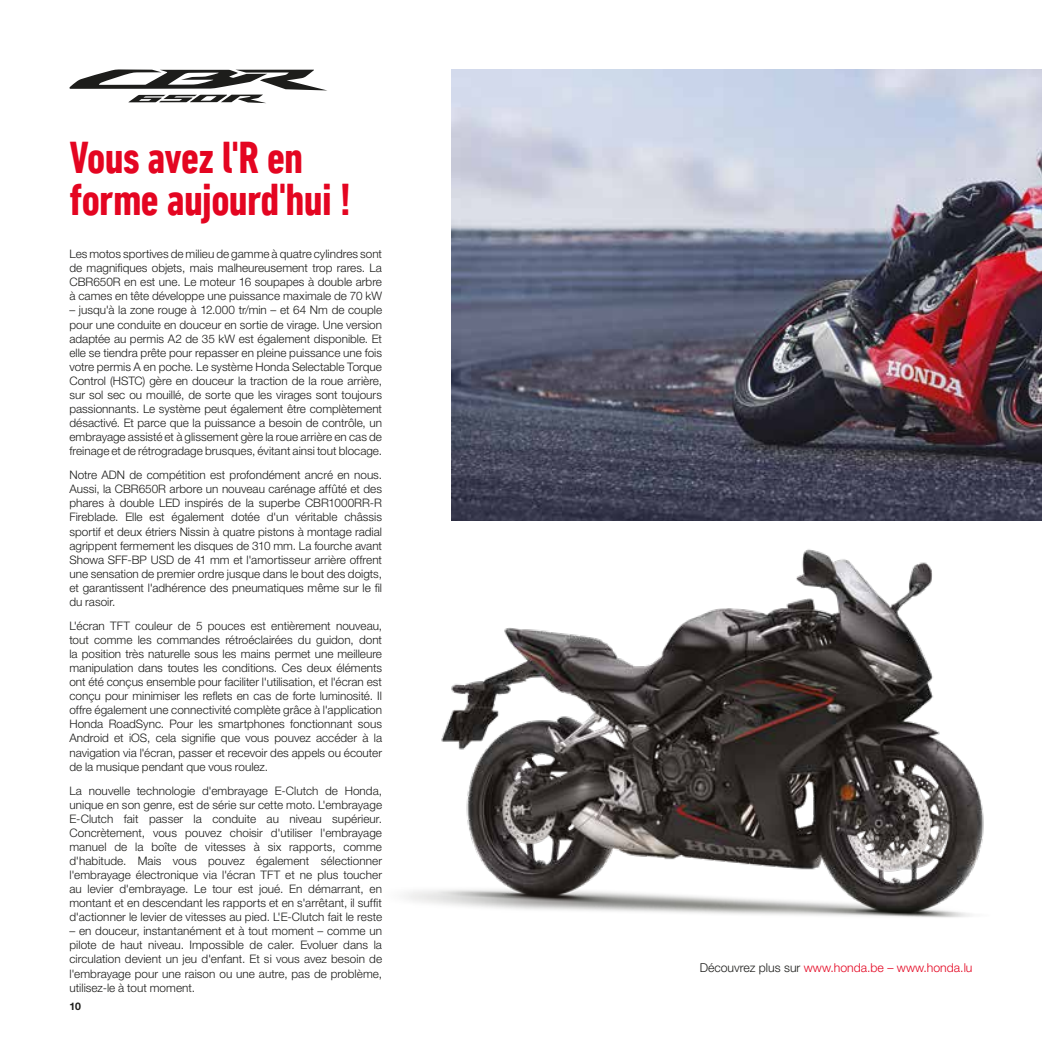
<style>
.page{position:relative;width:1042px;height:1042px;background:#fff}
.page>*{position:absolute;margin:0;border:0;box-sizing:border-box;transform-origin:0 0}
.t1{font:700 condensed 45.5px/42px "DIN Next LT Pro";letter-spacing:-.015em;color:#e40521}
.t2{font:300 12.25px "Helvetica Neue LT Std";color:#e40521}
.t3{font:300 11.72px/14px "Helvetica Neue LT Std";color:#1d1d1b;text-align:justify}
.t4{font:700 10.5px "Helvetica Neue LT Std";color:#1d1d1b}
.s1{color:#1d1d1b}
</style>
<div class="page">
<img style="left:404px;top:549px;width:580px;height:369px">
<img style="left:451px;top:69px;width:591px;height:452px">
<svg style="left:69px;top:69px;width:258px;height:34px"></svg>
<h1 class="t1" style="left:69px;top:137px;width:283px">Vous avez l'R en forme aujourd'hui !</h1>
<p class="t3" style="left:69px;top:247px;width:314px">Les motos sportives de milieu de gamme à quatre cylindres sont de magnifiques objets, mais malheureusement trop rares. La CBR650R en est une. Le moteur 16 soupapes à double arbre à cames en tête développe une puissance maximale de 70 kW</p>
<p class="t3" style="left:69px;top:303px;width:314px">– jusqu'à la zone rouge à 12.000 tr/min – et 64 Nm de couple pour une conduite en douceur en sortie de virage. Une version adaptée au permis A2 de 35 kW est également disponible. Et elle se tiendra prête pour repasser en pleine puissance une fois votre permis A en poche. Le système Honda Selectable Torque Control (HSTC) gère en douceur la traction de la roue arrière, sur sol sec ou mouillé, de sorte que les virages sont toujours passionnants. Le système peut également être complètement désactivé. Et parce que la puissance a besoin de contrôle, un embrayage assisté et à glissement gère la roue arrière en cas de freinage et de rétrogradage brusques, évitant ainsi tout blocage.</p>
<p class="t3" style="left:69px;top:468px;width:314px">Notre ADN de compétition est profondément ancré en nous.<br>Aussi, la CBR650R arbore un nouveau carénage affûté et des phares à double LED inspirés de la superbe CBR1000RR-R Fireblade. Elle est également dotée d'un véritable châssis sportif et deux étriers Nissin à quatre pistons à montage radial agrippent fermement les disques de 310 mm. La fourche avant Showa SFF-BP USD de 41 mm et l'amortisseur arrière offrent une sensation de premier ordre jusque dans le bout des doigts, et garantissent l'adhérence des pneumatiques même sur le fil du rasoir.</p>
<p class="t3" style="left:69px;top:618px;width:314px">L'écran TFT couleur de 5 pouces est entièrement nouveau, tout comme les commandes rétroéclairées du guidon, dont la position très naturelle sous les mains permet une meilleure manipulation dans toutes les conditions. Ces deux éléments ont été conçus ensemble pour faciliter l'utilisation, et l'écran est conçu pour minimiser les reflets en cas de forte luminosité. Il offre également une connectivité complète grâce à l'application Honda RoadSync. Pour les smartphones fonctionnant sous Android et iOS, cela signifie que vous pouvez accéder à la navigation via l'écran, passer et recevoir des appels ou écouter de la musique pendant que vous roulez.</p>
<p class="t3" style="left:69px;top:783px;width:314px">La nouvelle technologie d'embrayage E-Clutch de Honda, unique en son genre, est de série sur cette moto. L'embrayage E-Clutch fait passer la conduite au niveau supérieur.<br>Concrètement, vous pouvez choisir d'utiliser l'embrayage manuel de la boîte de vitesses à six rapports, comme d'habitude. Mais vous pouvez également sélectionner l'embrayage électronique via l'écran TFT et ne plus toucher au levier d'embrayage. Le tour est joué. En démarrant, en montant et en descendant les rapports et en s'arrêtant, il suffit d'actionner le levier de vitesses au pied. L'E-Clutch fait le reste</p>
<p class="t3" style="left:69px;top:924px;width:314px">– en douceur, instantanément et à tout moment – comme un pilote de haut niveau. Impossible de caler. Evoluer dans la circulation devient un jeu d'enfant. Et si vous avez besoin de l'embrayage pour une raison ou une autre, pas de problème, utilisez-le à tout moment.</p>
<p class="t4" style="left:69px;top:1000px;width:13px">10</p>
<p class="t2" style="left:700px;top:960px;width:274px"><span class="s1">Découvrez plus sur</span> www.honda.be – www.honda.lu</p>
</div>
